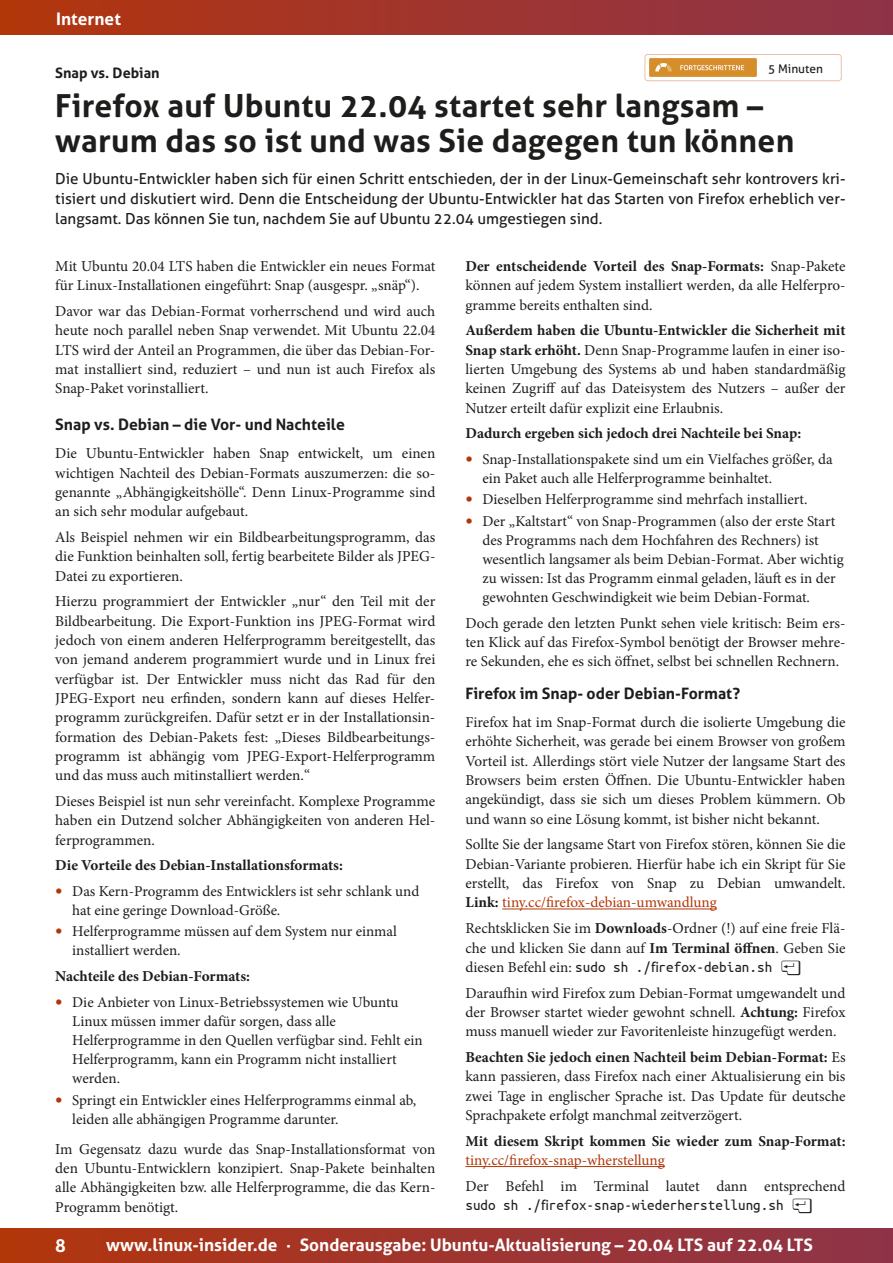
<style>
.page{position:relative;width:893px;height:1263px;background:#fff}
.page>*{position:absolute;margin:0;border:0;box-sizing:border-box;transform-origin:0 0}
.t1{font:700 31.8px/34.8px "Aller";letter-spacing:.01em;color:#1d1d1b}
.t2{font:700 18px "Aller";color:#fff}
.t3{font:700 17.25px "Aller";color:#fff}
.t4{font:700 15.75px "Aller";color:#1d1d1b}
.t5{font:15.15px/19.4px "Minion Pro";color:#1d1d1b;text-align:justify}
.t6{font:15.15px/19.6px "Aller";color:#1d1d1b;text-align:justify}
.t7{font:700 15.15px "Minion Pro";color:#1d1d1b}
.t8{font:15.15px "Ubuntu Mono";color:#1d1d1b}
.t9{font:15.15px "Minion Pro";letter-spacing:-.005em;color:#b13608}
.t10{font:15px/19.2px "Minion Pro";color:#1d1d1b}
.t11{font:700 14.4px "Aller";color:#1d1d1b}
.t12{font:12px "Aller";color:#1d1d1b}
.s1{font-weight:700}
.s2{color:#b13608}
.s3{font-family:"Minion Pro"}
.s4{font-family:"Lin Biolinum O Kb";font-size:15px}
</style>
<div class="page">
<div style="left:0;top:1229px;width:893px;height:34px;background:linear-gradient(to right,#b2360e,#8e344b)"></div>
<div style="left:0;top:0;width:893px;height:34px;background:linear-gradient(to right,#b2360e,#8e344b)"></div>
<hr style="left:502px;top:908px;width:215px;height:1px;background:#b13608">
<hr style="left:465px;top:1166px;width:200px;height:1px;background:#b13608">
<div style="left:645px;top:54px;width:196px;height:27px;border:1px solid #eac1aa;border-radius:3px"></div>
<img style="left:649px;top:59px;width:107px;height:17px">
<p class="t3" style="left:56px;top:8px;width:66px">Internet</p>
<p class="t12" style="left:768px;top:61px;width:57px">5 Minuten</p>
<p class="t11" style="left:55px;top:64px;width:106px">Snap vs. Debian</p>
<h1 class="t1" style="left:55px;top:88px;width:740px">Firefox auf Ubuntu 22.04 startet sehr langsam – warum das so ist und was Sie dagegen tun können</h1>
<p class="t6" style="left:55px;top:169px;width:792px">Die Ubuntu-Entwickler haben sich für einen Schritt entschieden, der in der Linux-Gemeinschaft sehr kontrovers kri&shy;tisiert und diskutiert wird. Denn die Entscheidung der Ubuntu-Entwickler hat das Starten von Firefox erheblich ver&shy;langsamt. Das können Sie tun, nachdem Sie auf Ubuntu 22.04 umgestiegen sind.</p>
<p class="t5" style="left:55px;top:256px;width:382px">Mit Ubuntu 20.04 LTS haben die Entwickler ein neues Format für Linux-Installationen eingeführt: Snap (ausgespr. „snäp“).</p>
<p class="t5" style="left:55px;top:301px;width:382px">Davor war das Debian-Format vorherrschend und wird auch heute noch parallel neben Snap verwendet. Mit Ubuntu 22.04<br>LTS wird der Anteil an Programmen, die über das Debian-For&shy;mat installiert sind, reduziert – und nun ist auch Firefox als Snap-Paket vorinstalliert.</p>
<p class="t4" style="left:55px;top:415px;width:291px">Snap vs. Debian – die Vor- und Nachteile</p>
<p class="t5" style="left:55px;top:444px;width:382px">Die Ubuntu-Entwickler haben Snap entwickelt, um einen wichtigen Nachteil des Debian-Formats auszumerzen: die so&shy;genannte „Abhängigkeitshölle“. Denn Linux-Programme sind an sich sehr modular aufgebaut.</p>
<p class="t5" style="left:55px;top:527px;width:382px">Als Beispiel nehmen wir ein Bildbearbeitungsprogramm, das die Funktion beinhalten soll, fertig bearbeitete Bilder als JPEG-Datei zu exportieren.</p>
<p class="t5" style="left:55px;top:592px;width:382px">Hierzu programmiert der Entwickler „nur“ den Teil mit der Bildbearbeitung. Die Export-Funktion ins JPEG-Format wird jedoch von einem anderen Helferprogramm bereitgestellt, das von jemand anderem programmiert wurde und in Linux frei verfügbar ist. Der Entwickler muss nicht das Rad für den JPEG-Export neu erfinden, sondern kann auf dieses Helfer&shy;programm zurückgreifen. Dafür setzt er in der Installationsin&shy;formation des Debian-Pakets fest: „Dieses Bildbearbeitungs&shy;programm ist abhängig vom JPEG-Export-Helferprogramm und das muss auch mitinstalliert werden.“</p>
<p class="t5" style="left:55px;top:791px;width:382px">Dieses Beispiel ist nun sehr vereinfacht. Komplexe Programme haben ein Dutzend solcher Abhängigkeiten von anderen Hel&shy;ferprogrammen.</p>
<p class="t7" style="left:55px;top:855px;width:289px">Die Vorteile des Debian-Installationsformats:</p>
<p class="t10" style="left:72px;top:882px;width:348px">Das Kern-Programm des Entwicklers ist sehr schlank und hat eine geringe Download-Größe.</p>
<p class="t10" style="left:72px;top:922px;width:326px">Helferprogramme müssen auf dem System nur einmal installiert werden.</p>
<p class="t7" style="left:55px;top:966px;width:196px">Nachteile des Debian-Formats:</p>
<p class="t10" style="left:72px;top:992px;width:352px">Die Anbieter von Linux-Betriebssystemen wie Ubuntu Linux müssen immer dafür sorgen, dass alle Helferprogramme in den Quellen verfügbar sind. Fehlt ein Helferprogramm, kann ein Programm nicht installiert werden.</p>
<p class="t10" style="left:72px;top:1090px;width:346px">Springt ein Entwickler eines Helferprogramms einmal ab, leiden alle abhängigen Programme darunter.</p>
<p class="t5" style="left:55px;top:1139px;width:382px">Im Gegensatz dazu wurde das Snap-Installationsformat von den Ubuntu-Entwicklern konzipiert. Snap-Pakete beinhalten alle Abhängigkeiten bzw. alle Helferprogramme, die das Kern-Programm benötigt.</p>
<p class="t5" style="left:465px;top:256px;width:382px"><span class="s1">Der entscheidende Vorteil des Snap-Formats:</span> Snap-Pakete können auf jedem System installiert werden, da alle Helferpro&shy;gramme bereits enthalten sind.</p>
<p class="t5" style="left:465px;top:321px;width:382px"><span class="s1">Außerdem haben die Ubuntu-Entwickler die Sicherheit mit Snap stark erhöht.</span> Denn Snap-Programme laufen in einer iso&shy;lierten Umgebung des Systems ab und haben standardmäßig keinen Zugriff auf das Dateisystem des Nutzers – außer der Nutzer erteilt dafür explizit eine Erlaubnis.</p>
<p class="t7" style="left:465px;top:423px;width:337px">Dadurch ergeben sich jedoch drei Nachteile bei Snap:</p>
<p class="t10" style="left:482px;top:450px;width:352px">Snap-Installationspakete sind um ein Vielfaches größer, da ein Paket auch alle Helferprogramme beinhaltet.</p>
<p class="t10" style="left:482px;top:489px;width:354px;line-height:21.3px">Dieselben Helferprogramme sind mehrfach installiert.<br>Der „Kaltstart“ von Snap-Programmen (also der erste Start</p>
<p class="t10" style="left:482px;top:530px;width:363px">des Programms nach dem Hochfahren des Rechners) ist wesentlich langsamer als beim Debian-Format. Aber wichtig zu wissen: Ist das Programm einmal geladen, läuft es in der gewohnten Geschwindigkeit wie beim Debian-Format.</p>
<p class="t5" style="left:465px;top:613px;width:382px">Doch gerade den letzten Punkt sehen viele kritisch: Beim ers&shy;ten Klick auf das Firefox-Symbol benötigt der Browser mehre&shy;re Sekunden, ehe es sich öffnet, selbst bei schnellen Rechnern.</p>
<p class="t4" style="left:465px;top:684px;width:276px">Firefox im Snap- oder Debian-Format?</p>
<p class="t5" style="left:465px;top:713px;width:382px">Firefox hat im Snap-Format durch die isolierte Umgebung die erhöhte Sicherheit, was gerade bei einem Browser von großem Vorteil ist. Allerdings stört viele Nutzer der langsame Start des Browsers beim ersten Öffnen. Die Ubuntu-Entwickler haben angekündigt, dass sie sich um dieses Problem kümmern. Ob und wann so eine Lösung kommt, ist bisher nicht bekannt.</p>
<p class="t5" style="left:465px;top:835px;width:382px">Sollte Sie der langsame Start von Firefox stören, können Sie die Debian-Variante probieren. Hierfür habe ich ein Skript für Sie erstellt, das Firefox von Snap zu Debian umwandelt.<br><span class="s1">Link:</span> <span class="s2">tiny.cc/firefox-debian-umwandlung</span></p>
<p class="t5" style="left:465px;top:919px;width:382px">Rechtsklicken Sie im <span class="s1">Downloads</span>-Ordner (!) auf eine freie Flä&shy;che und klicken Sie dann auf <span class="s1">Im Terminal öffnen</span>. Geben Sie</p>
<p class="t8" style="left:465px;top:959px;width:338px"><span class="s3">diesen Befehl ein:</span> sudo sh ./firefox-debian.sh <span class="s4">ENTER</span></p>
<p class="t5" style="left:465px;top:983px;width:382px">Daraufhin wird Firefox zum Debian-Format umgewandelt und der Browser startet wieder gewohnt schnell. <span class="s1">Achtung:</span> Firefox muss manuell wieder zur Favoritenleiste hinzugefügt werden.</p>
<p class="t5" style="left:465px;top:1047px;width:382px"><span class="s1">Beachten Sie jedoch einen Nachteil beim Debian-Format:</span> Es kann passieren, dass Firefox nach einer Aktualisierung ein bis zwei Tage in englischer Sprache ist. Das Update für deutsche Sprachpakete erfolgt manchmal zeitverzögert.</p>
<p class="t7" style="left:465px;top:1130px;width:382px">Mit diesem Skript kommen Sie wieder zum Snap-Format:</p>
<p class="t9" style="left:465px;top:1150px;width:201px">tiny.cc/firefox-snap-wherstellung</p>
<p class="t5" style="left:465px;top:1176px;width:382px">Der Befehl im Terminal lautet dann entsprechend</p>
<p class="t8" style="left:465px;top:1197px;width:349px">sudo sh ./firefox-snap-wiederherstellung.sh <span class="s4">ENTER</span></p>
<p class="t2" style="left:55px;top:1235px;width:12px">8</p>
<p class="t3" style="left:106px;top:1234px;width:708px">www.linux-insider.de · Sonderausgabe: Ubuntu-Aktualisierung – 20.04 LTS auf 22.04 LTS</p>
</div>
